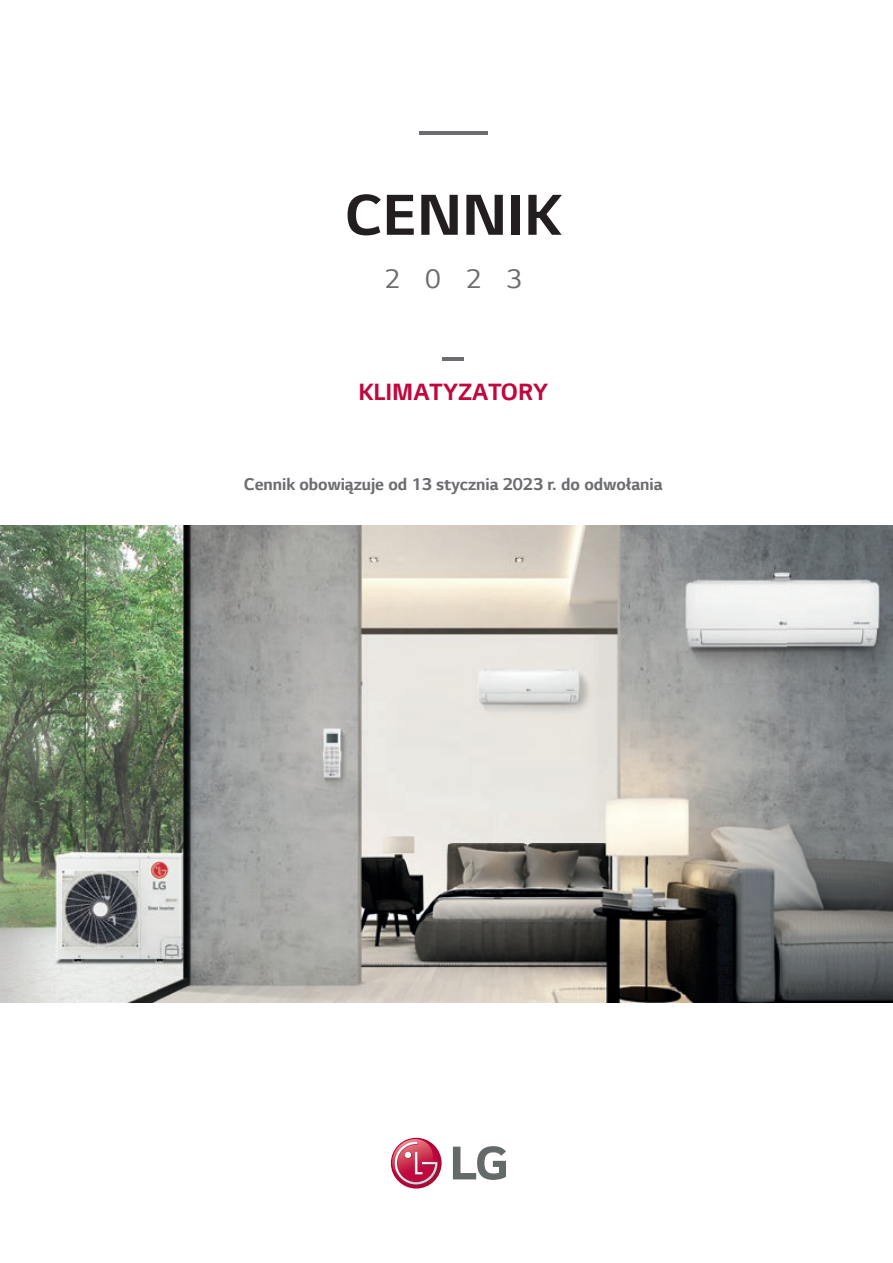
<style>
.page{position:relative;width:893px;height:1263px;background:#fff}
.page>*{position:absolute;margin:0;border:0;box-sizing:border-box;transform-origin:0 0}
.t1{font:700 60.6px "LG Smart";color:#231f20}
.t2{font:28.2px "LG Smart";color:#6c6d70}
.t3{font:700 24.9px "LG Smart";color:#c0073e}
.t4{font:700 18px "LG Smart";color:#6c6d70}
</style>
<div class="page">
<img style="left:0;top:525px;width:893px;height:477px">
<hr style="left:419px;top:132px;width:68px;height:3px;background:#6c6d70">
<hr style="left:443px;top:357px;width:21px;height:3px;background:#6c6d70">
<svg style="left:453px;top:1146px;width:53px;height:34px"></svg>
<svg style="left:391px;top:1138px;width:51px;height:50px"></svg>
<svg style="left:390px;top:1139px;width:48px;height:46px"></svg>
<h1 class="t1" style="left:345px;top:174px;width:218px">CENNIK</h1>
<h2 class="t2" style="left:384px;top:260px;width:140px">2023</h2>
<h3 class="t3" style="left:358px;top:375px;width:191px">KLIMATYZATORY</h3>
<p class="t4" style="left:244px;top:471px;width:420px">Cennik obowiązuje od 13 stycznia 2023 r. do odwołania</p>
</div>
